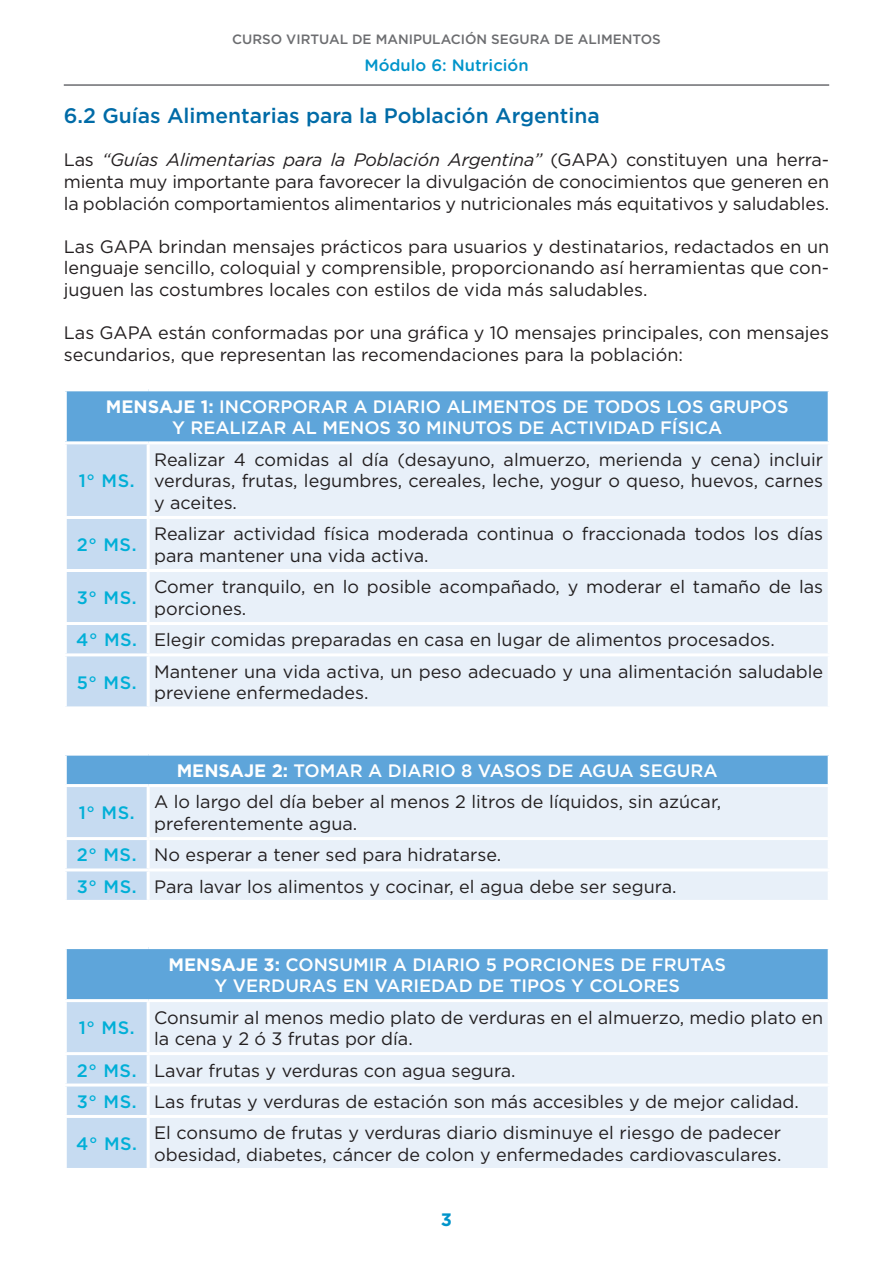
<style>
.page{position:relative;width:893px;height:1263px;background:#fff}
.page>*{position:absolute;margin:0;border:0;box-sizing:border-box;transform-origin:0 0}
.t1{font:500 21px "Gotham";color:#006ba7}
.t2{font:18px/21.6px "Gotham";color:#231f20}
.t3{font:500 18px/21.6px "Gotham";color:#fff;text-align:center}
.t4{font:500 18px "Gotham";letter-spacing:.03em;color:#00afd7}
.t5{font:700 18px "Gotham";color:#0094ca}
.t6{font:500 16.5px "Gotham Rounded";color:#0094ca}
.t7{font:500 13.5px "Gotham";color:#6c6d70}
.s1{font-style:italic}
.s2{font-weight:700}
.s3{font-weight:500;color:#00afd7}
</style>
<div class="page">
<hr style="left:64px;top:84px;width:765px;height:2px;background:#6c6d70">
<div style="left:65px;top:390px;width:764px;height:53px;background:#5ea5da"></div>
<div style="left:67px;top:444px;width:80px;height:262px;background:#c6dbf1"></div>
<div style="left:150px;top:444px;width:678px;height:262px;background:#e8f0f9"></div>
<hr style="left:64px;top:388px;width:84px;height:3px;background:#fff">
<hr style="left:64px;top:391px;width:3px;height:50px;background:#fff">
<hr style="left:148px;top:388px;width:683px;height:3px;background:#fff">
<hr style="left:828px;top:391px;width:3px;height:50px;background:#fff">
<hr style="left:64px;top:441px;width:84px;height:3px;background:#fff">
<hr style="left:148px;top:441px;width:683px;height:3px;background:#fff">
<hr style="left:64px;top:516px;width:84px;height:3px;background:#fff">
<hr style="left:148px;top:516px;width:683px;height:3px;background:#fff">
<hr style="left:64px;top:569px;width:84px;height:3px;background:#fff">
<hr style="left:148px;top:569px;width:683px;height:3px;background:#fff">
<hr style="left:64px;top:622px;width:84px;height:3px;background:#fff">
<hr style="left:148px;top:622px;width:683px;height:3px;background:#fff">
<hr style="left:64px;top:653px;width:84px;height:3px;background:#fff">
<hr style="left:148px;top:653px;width:683px;height:3px;background:#fff">
<div style="left:65px;top:754px;width:764px;height:31px;background:#5ea5da"></div>
<div style="left:67px;top:787px;width:80px;height:113px;background:#c6dbf1"></div>
<div style="left:150px;top:787px;width:678px;height:113px;background:#e8f0f9"></div>
<hr style="left:64px;top:753px;width:84px;height:3px;background:#fff">
<hr style="left:64px;top:756px;width:3px;height:28px;background:#fff">
<hr style="left:148px;top:753px;width:683px;height:3px;background:#fff">
<hr style="left:828px;top:756px;width:3px;height:28px;background:#fff">
<hr style="left:64px;top:784px;width:84px;height:3px;background:#fff">
<hr style="left:148px;top:784px;width:683px;height:3px;background:#fff">
<hr style="left:64px;top:837px;width:84px;height:3px;background:#fff">
<hr style="left:148px;top:837px;width:683px;height:3px;background:#fff">
<hr style="left:64px;top:868px;width:84px;height:3px;background:#fff">
<hr style="left:148px;top:868px;width:683px;height:3px;background:#fff">
<div style="left:65px;top:947px;width:764px;height:53px;background:#5ea5da"></div>
<div style="left:67px;top:1002px;width:80px;height:166px;background:#c6dbf1"></div>
<div style="left:150px;top:1002px;width:678px;height:166px;background:#e8f0f9"></div>
<hr style="left:64px;top:946px;width:84px;height:3px;background:#fff">
<hr style="left:64px;top:949px;width:3px;height:50px;background:#fff">
<hr style="left:148px;top:946px;width:683px;height:3px;background:#fff">
<hr style="left:828px;top:949px;width:3px;height:50px;background:#fff">
<hr style="left:64px;top:999px;width:84px;height:3px;background:#fff">
<hr style="left:148px;top:999px;width:683px;height:3px;background:#fff">
<hr style="left:64px;top:1052px;width:84px;height:3px;background:#fff">
<hr style="left:148px;top:1052px;width:683px;height:3px;background:#fff">
<hr style="left:64px;top:1083px;width:84px;height:3px;background:#fff">
<hr style="left:148px;top:1083px;width:683px;height:3px;background:#fff">
<hr style="left:64px;top:1115px;width:84px;height:3px;background:#fff">
<hr style="left:148px;top:1115px;width:683px;height:3px;background:#fff">
<p class="t7" style="left:232px;top:30px;width:430px">CURSO VIRTUAL DE MANIPULACIÓN SEGURA DE ALIMENTOS</p>
<p class="t6" style="left:364px;top:53px;width:166px">Módulo 6: Nutrición</p>
<p class="t1" style="left:64px;top:102px;width:537px">6.2 Guías Alimentarias para la Población Argentina</p>
<p class="t2" style="left:64px;top:149px;width:767px;text-align:justify">Las <span class="s1">“Guías Alimentarias para la Población Argentina”</span> (GAPA) constituyen una herra&shy;mienta muy importante para favorecer la divulgación de conocimientos que generen en la población comportamientos alimentarios y nutricionales más equitativos y saludables.</p>
<p class="t2" style="left:64px;top:235px;width:767px;text-align:justify">Las GAPA brindan mensajes prácticos para usuarios y destinatarios, redactados en un lenguaje sencillo, coloquial y comprensible, proporcionando así herramientas que con&shy;juguen las costumbres locales con estilos de vida más saludables.</p>
<p class="t2" style="left:64px;top:322px;width:767px">Las GAPA están conformadas por una gráfica y 10 mensajes principales, con mensajes secundarios, que representan las recomendaciones para la población:</p>
<p class="t3" style="left:106px;top:395px;width:684px"><span class="s2">MENSAJE 1:</span> INCORPORAR A DIARIO ALIMENTOS DE TODOS LOS GRUPOS<br>Y REALIZAR AL MENOS 30 MINUTOS DE ACTIVIDAD FÍSICA</p>
<p class="t4" style="left:79px;top:469px;width:57px">1° MS.</p>
<p class="t2" style="left:154px;top:448px;width:670px;text-align:justify">Realizar 4 comidas al día (desayuno, almuerzo, merienda y cena) incluir verduras, frutas, legumbres, cereales, leche, yogur o queso, huevos, carnes y aceites.</p>
<p class="t4" style="left:77px;top:533px;width:61px">2° MS.</p>
<p class="t2" style="left:154px;top:523px;width:670px">Realizar actividad física moderada continua o fraccionada todos los días para mantener una vida activa.</p>
<p class="t4" style="left:77px;top:586px;width:61px">3° MS.</p>
<p class="t2" style="left:154px;top:576px;width:670px">Comer tranquilo, en lo posible acompañado, y moderar el tamaño de las porciones.</p>
<p class="t2" style="left:76px;top:629px;width:700px"><span class="s3">4° MS.</span> Elegir comidas preparadas en casa en lugar de alimentos procesados.</p>
<p class="t4" style="left:77px;top:670px;width:61px">5° MS.</p>
<p class="t2" style="left:154px;top:660px;width:671px">Mantener una vida activa, un peso adecuado y una alimentación saludable previene enfermedades.</p>
<p class="t3" style="left:177px;top:760px;width:543px"><span class="s2">MENSAJE 2:</span> TOMAR A DIARIO 8 VASOS DE AGUA SEGURA</p>
<p class="t4" style="left:79px;top:801px;width:57px">1° MS.</p>
<p class="t2" style="left:154px;top:791px;width:568px">A lo largo del día beber al menos 2 litros de líquidos, sin azúcar, preferentemente agua.</p>
<p class="t2" style="left:77px;top:839px;width:601px;line-height:31.3px"><span class="s3">2° MS.</span> No esperar a tener sed para hidratarse.<br><span class="s3">3° MS.</span> Para lavar los alimentos y cocinar, el agua debe ser segura.</p>
<p class="t3" style="left:169px;top:953px;width:559px"><span class="s2">MENSAJE 3:</span> CONSUMIR A DIARIO 5 PORCIONES DE FRUTAS<br>Y VERDURAS EN VARIEDAD DE TIPOS Y COLORES</p>
<p class="t4" style="left:79px;top:1016px;width:57px">1° MS.</p>
<p class="t2" style="left:154px;top:1006px;width:670px">Consumir al menos medio plato de verduras en el almuerzo, medio plato en la cena y 2 ó 3 frutas por día.</p>
<p class="t2" style="left:77px;top:1054px;width:724px;line-height:31.3px"><span class="s3">2° MS.</span> Lavar frutas y verduras con agua segura.<br><span class="s3">3° MS.</span> Las frutas y verduras de estación son más accesibles y de mejor calidad.</p>
<p class="t4" style="left:76px;top:1132px;width:62px">4° MS.</p>
<p class="t2" style="left:154px;top:1122px;width:629px">El consumo de frutas y verduras diario disminuye el riesgo de padecer obesidad, diabetes, cáncer de colon y enfermedades cardiovasculares.</p>
<p class="t5" style="left:441px;top:1208px;width:13px">3</p>
</div>
